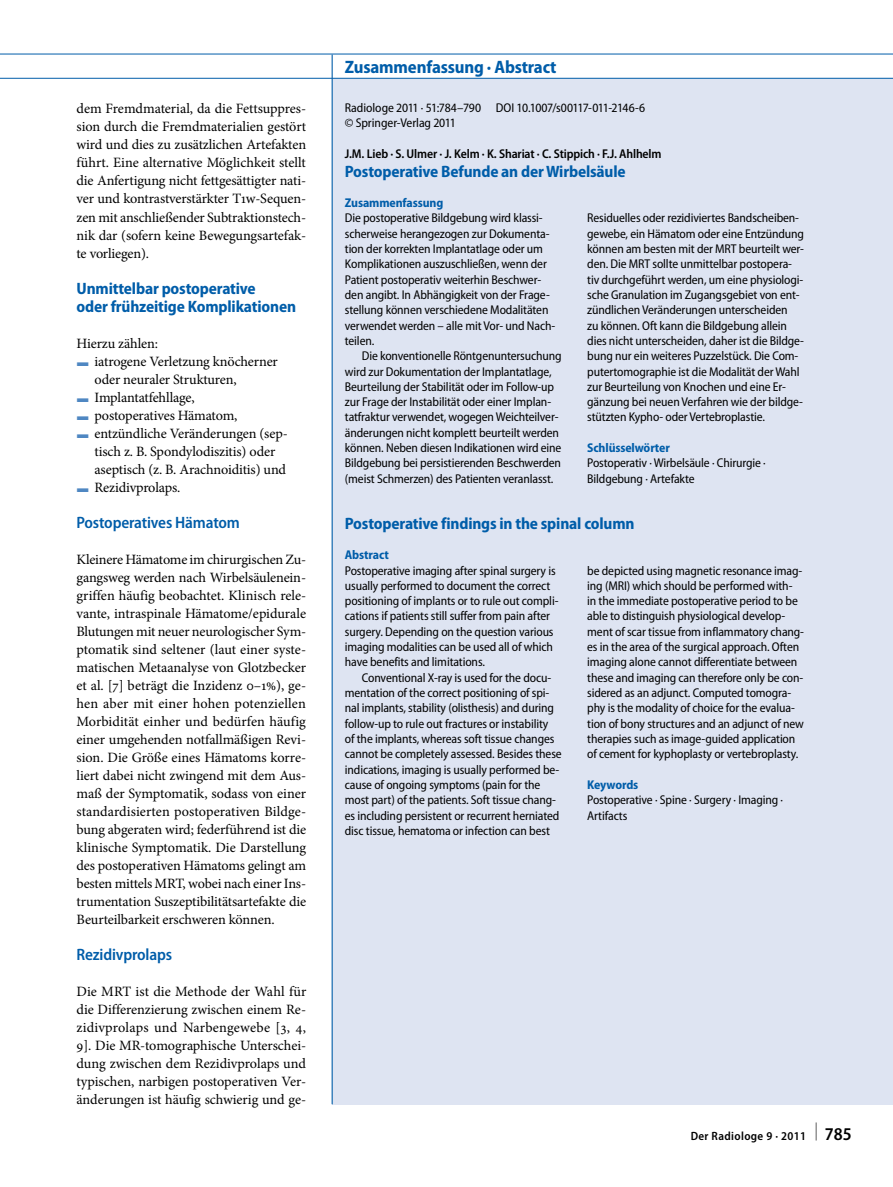
<style>
.page{position:relative;width:893px;height:1187px;background:#fff}
.page>*{position:absolute;margin:0;border:0;box-sizing:border-box;transform-origin:0 0}
._001_rubrik{font:700 semi-condensed 18px "Myriad Pro";letter-spacing:-.01em;color:#005da9}
.t1{font:600 semi-condensed 18px "Myriad Pro";color:#000}
._012_u1{font:700 semi-condensed 16.5px/18px "Myriad Pro";letter-spacing:-.01em;color:#005da9}
._103_abstract_u1_eng{font:700 semi-condensed 16.5px "Myriad Pro";letter-spacing:-.01em;color:#005da9}
._103_abstract_u1{font:700 semi-condensed 16.5px "Myriad Pro";letter-spacing:-.01em;color:#005da9}
._013_u2{font:600 semi-condensed 16.5px "Myriad Pro";letter-spacing:-.01em;color:#005da9}
._010_fliesstext_ohne{font:14.25px/18px "Minion Pro";letter-spacing:-.01em;color:#000;text-align:justify}
._010_fliesstext_mit{font:14.25px/18px "Minion Pro";letter-spacing:-.01em;color:#000;text-align:justify}
._011_aufzaehlung_1_o{font:14.25px/18px "Minion Pro";letter-spacing:-.01em;color:#000}
._104_abstract_text_m{font:semi-condensed 12.75px/15.3px "Myriad Pro";letter-spacing:-.01em;color:#000}
._104_abstract_text_o{font:semi-condensed 12.75px/15.3px "Myriad Pro";letter-spacing:-.01em;color:#000}
._002_quelle_doi{font:semi-condensed 12.75px "Myriad Pro";letter-spacing:-.005em;color:#000}
._102_abstract_autore{font:600 semi-condensed 12.75px "Myriad Pro";letter-spacing:-.01em;color:#000}
._105_abstract_u2{font:700 semi-condensed 12.75px "Myriad Pro";letter-spacing:-.01em;color:#005da9}
._105_abstract_u2_eng{font:700 semi-condensed 12.75px "Myriad Pro";letter-spacing:-.015em;color:#005da9}
.t2{font:600 semi-condensed 12px "Myriad Pro";letter-spacing:.03em;color:#000}
.s1{font-family:"S Buttons";color:#4f87c2}
</style>
<div class="page">
<div style="left:332px;top:78px;width:561px;height:1026px;background:#dee4f2"></div>
<hr style="left:332px;top:55px;width:1px;height:1049px;background:#005da9">
<hr style="left:0;top:54px;width:893px;height:1px;background:#005da9">
<hr style="left:0;top:78px;width:893px;height:1px;background:#005da9">
<p class="_010_fliesstext_mit" style="left:77px;top:100px;width:231px">dem Fremdmaterial, da die Fettsuppres&shy;sion durch die Fremdmaterialien gestört wird und dies zu zusätzlichen Artefakten führt. Eine alternative Möglichkeit stellt die Anfertigung nicht fettgesättigter nati&shy;ver und kontrastverstärkter T1w-Sequen&shy;zen mit anschließender Subtraktionstech&shy;nik dar (sofern keine Bewegungsartefak&shy;te vorliegen).</p>
<p class="_012_u1" style="left:77px;top:279px;width:221px">Unmittelbar postoperative<br>oder frühzeitige Komplikationen</p>
<p class="_010_fliesstext_ohne" style="left:77px;top:334px;width:83px">Hierzu zählen:</p>
<p class="_011_aufzaehlung_1_o" style="left:95px;top:352px;width:185px;text-indent:-18px"><span class="s1">F</span> iatrogene Verletzung knöcherner oder neuraler Strukturen,</p>
<p class="_011_aufzaehlung_1_o" style="left:77px;top:388px;width:120px"><span class="s1">F</span> Implantatfehllage,</p>
<p class="_011_aufzaehlung_1_o" style="left:77px;top:406px;width:162px"><span class="s1">F</span> postoperatives Hämatom,</p>
<p class="_011_aufzaehlung_1_o" style="left:95px;top:424px;width:195px;text-indent:-18px"><span class="s1">F</span> entzündliche Veränderungen (sep&shy;tisch z. B. Spondylodiszitis) oder aseptisch (z. B. Arachnoiditis) und</p>
<p class="_011_aufzaehlung_1_o" style="left:77px;top:478px;width:105px"><span class="s1">F</span> Rezidivprolaps.</p>
<p class="_013_u2" style="left:77px;top:513px;width:165px">Postoperatives Hämatom</p>
<p class="_010_fliesstext_ohne" style="left:77px;top:550px;width:231px">Kleinere Hämatome im chirurgischen Zu&shy;gangsweg werden nach Wirbelsäulenein&shy;griffen häufig beobachtet. Klinisch rele&shy;vante, intraspinale Hämatome/epidurale Blutungen mit neuer neurologischer Sym&shy;ptomatik sind seltener (laut einer syste&shy;matischen Metaanalyse von Glotzbecker et al. [7] beträgt die Inzidenz 0–1%), ge&shy;hen aber mit einer hohen potenziellen Morbidität einher und bedürfen häufig einer umgehenden notfallmäßigen Revi&shy;sion. Die Größe eines Hämatoms korre&shy;liert dabei nicht zwingend mit dem Aus&shy;maß der Symptomatik, sodass von einer standardisierten postoperativen Bildge&shy;bung abgeraten wird; federführend ist die klinische Symptomatik. Die Darstellung des postoperativen Hämatoms gelingt am besten mittels MRT, wobei nach einer Ins&shy;trumentation Suszeptibilitätsartefakte die Beurteilbarkeit erschweren können.</p>
<p class="_013_u2" style="left:77px;top:945px;width:97px">Rezidivprolaps</p>
<p class="_010_fliesstext_ohne" style="left:77px;top:982px;width:231px">Die MRT ist die Methode der Wahl für die Differenzierung zwischen einem Re&shy;zidivprolaps und Narbengewebe [3, 4, 9]. Die MR-tomographische Unterschei&shy;dung zwischen dem Rezidivprolaps und typischen, narbigen postoperativen Ver&shy;änderungen ist häufig schwierig und ge-</p>
<p class="_001_rubrik" style="left:345px;top:57px;width:213px">Zusammenfassung · Abstract</p>
<p class="_002_quelle_doi" style="left:345px;top:101px;width:302px">Radiologe 2011 · 51:784–790 DOI 10.1007/s00117-011-2146-6</p>
<p class="_002_quelle_doi" style="left:345px;top:116px;width:113px">© Springer-Verlag 2011</p>
<p class="_102_abstract_autore" style="left:345px;top:147px;width:318px">J.M. Lieb · S. Ulmer · J. Kelm · K. Shariat · C. Stippich · F.J. Ahlhelm</p>
<p class="_103_abstract_u1" style="left:345px;top:162px;width:282px">Postoperative Befunde an der Wirbelsäule</p>
<p class="_105_abstract_u2" style="left:345px;top:196px;width:100px">Zusammenfassung</p>
<p class="_104_abstract_text_o" style="left:345px;top:211px;width:212px">Die postoperative Bildgebung wird klassi&shy;scherweise herangezogen zur Dokumenta&shy;tion der korrekten Implantatlage oder um Komplikationen auszuschließen, wenn der Patient postoperativ weiterhin Beschwer&shy;den angibt. In Abhängigkeit von der Frage&shy;stellung können verschiedene Modalitäten verwendet werden – alle mit Vor- und Nach&shy;teilen.</p>
<p class="_104_abstract_text_m" style="left:345px;top:348px;width:218px;text-indent:17px">Die konventionelle Röntgenuntersuchung wird zur Dokumentation der Implantatlage, Beurteilung der Stabilität oder im Follow-up zur Frage der Instabilität oder einer Implan&shy;tatfraktur verwendet, wogegenWeichteilver&shy;änderungen nicht komplett beurteilt werden können. Neben diesen Indikationen wird eine Bildgebung bei persistierenden Beschwerden (meist Schmerzen) des Patienten veranlasst.</p>
<p class="_104_abstract_text_m" style="left:587px;top:211px;width:218px">Residuelles oder rezidiviertes Bandscheiben&shy;gewebe, ein Hämatom oder eine Entzündung können am besten mit der MRT beurteilt wer&shy;den. Die MRT sollte unmittelbar postopera&shy;tiv durchgeführt werden, um eine physiologi&shy;sche Granulation im Zugangsgebiet von ent&shy;zündlichen Veränderungen unterscheiden<br>zu können. Oft kann die Bildgebung allein dies nicht unterscheiden, daher ist die Bildge&shy;bung nur ein weiteres Puzzelstück. Die Com&shy;putertomographie ist die Modalität derWahl zur Beurteilung von Knochen und eine Er&shy;gänzung bei neuen Verfahren wie der bildge&shy;stützten Kypho- oder Vertebroplastie.</p>
<p class="_105_abstract_u2" style="left:587px;top:440px;width:84px">Schlüsselwörter</p>
<p class="_104_abstract_text_o" style="left:587px;top:455px;width:180px">Postoperativ ·Wirbelsäule · Chirurgie ·<br>Bildgebung · Artefakte</p>
<p class="_103_abstract_u1_eng" style="left:345px;top:514px;width:291px">Postoperative findings in the spinal column</p>
<p class="_105_abstract_u2" style="left:345px;top:548px;width:45px">Abstract</p>
<p class="_104_abstract_text_o" style="left:345px;top:563px;width:215px">Postoperative imaging after spinal surgery is usually performed to document the correct positioning of implants or to rule out compli&shy;cations if patients still suffer from pain after surgery. Depending on the question various imaging modalities can be used all of which have benefits and limitations.</p>
<p class="_104_abstract_text_m" style="left:345px;top:670px;width:218px;text-indent:17px">Conventional X-ray is used for the docu&shy;mentation of the correct positioning of spi&shy;nal implants, stability (olisthesis) and during follow-up to rule out fractures or instability<br>of the implants, whereas soft tissue changes cannot be completely assessed. Besides these indications, imaging is usually performed be&shy;cause of ongoing symptoms (pain for the most part) of the patients. Soft tissue chang&shy;es including persistent or recurrent herniated disc tissue, hematoma or infection can best</p>
<p class="_104_abstract_text_m" style="left:587px;top:563px;width:218px">be depicted using magnetic resonance imag&shy;ing (MRI) which should be performed with&shy;in the immediate postoperative period to be able to distinguish physiological develop&shy;ment of scar tissue from inflammatory chang&shy;es in the area of the surgical approach. Often imaging alone cannot differentiate between these and imaging can therefore only be con&shy;sidered as an adjunct. Computed tomogra&shy;phy is the modality of choice for the evalua&shy;tion of bony structures and an adjunct of new therapies such as image-guided application of cement for kyphoplasty or vertebroplasty.</p>
<p class="_105_abstract_u2_eng" style="left:587px;top:777px;width:53px">Keywords</p>
<p class="_104_abstract_text_o" style="left:587px;top:792px;width:197px">Postoperative · Spine · Surgery · Imaging ·<br>Artifacts</p>
<p class="t2" style="left:691px;top:1129px;width:128px">Der Radiologe 9 · 2011 <sup>|</sup></p>
<p class="t1" style="left:825px;top:1123px;width:28px">785</p>
</div>
